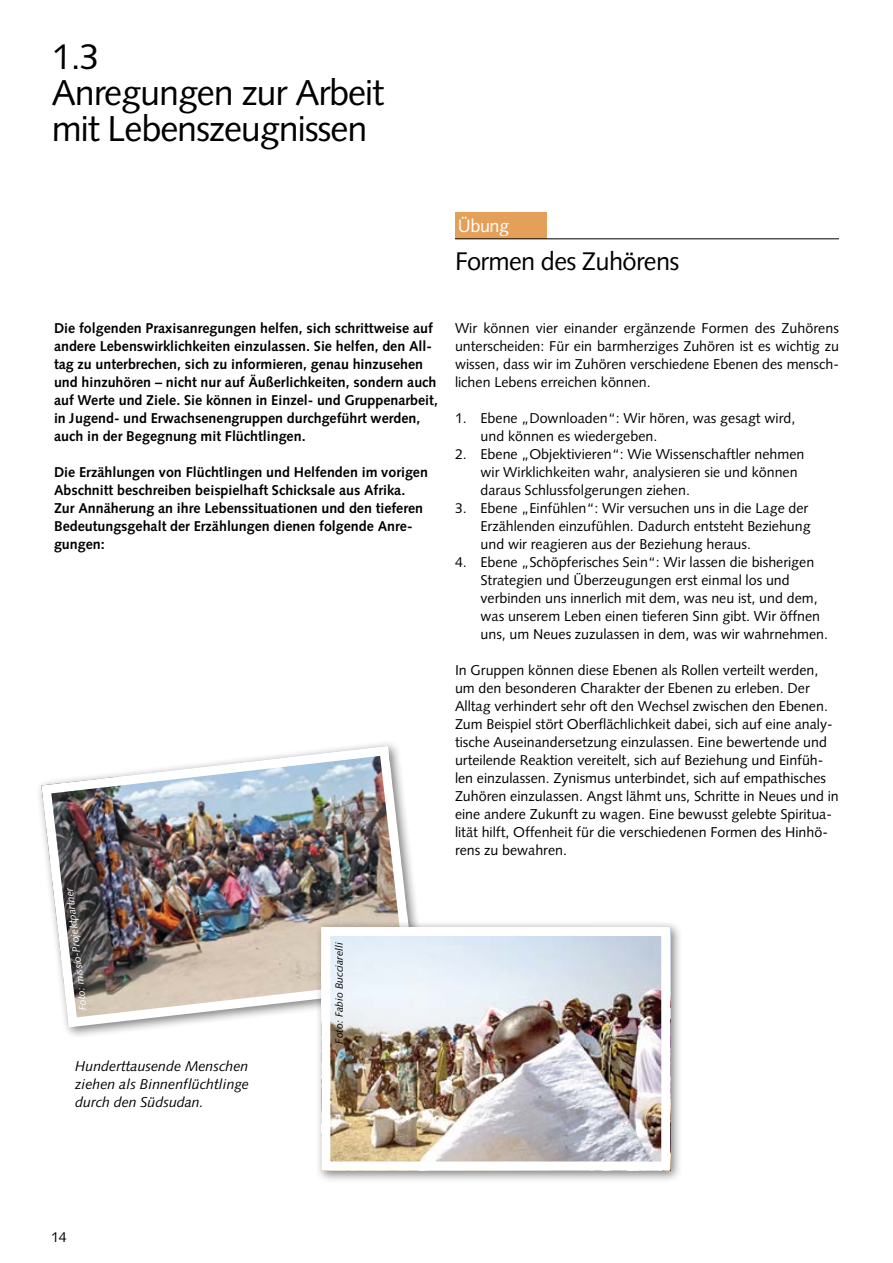
<style>
.page{position:relative;width:893px;height:1263px;background:#fff}
.page>*{position:absolute;margin:0;border:0;box-sizing:border-box;transform-origin:0 0}
.t1{font:36px/36px "Syntax";letter-spacing:-.03em;color:#000}
.t2{font:25.5px "Syntax";letter-spacing:-.025em;color:#000}
.t3{font:18px "Syntax";letter-spacing:-.025em;color:#fff}
.t4{font:14.25px/18px "Syntax";color:#000}
.t5{font:700 14.25px/18px "Syntax";color:#000}
.t6{font:italic 14.25px/18px "Syntax";color:#000;text-align:justify}
.t7{font:italic 10.5px "Syntax";color:#fff}
.t8{font:italic 10.5px "Syntax";color:#000}
</style>
<div class="page">
<div style="left:455px;top:213px;width:92px;height:26px;background:#e4a058"></div>
<hr style="left:455px;top:238px;width:384px;height:1px;background:#000">
<img style="left:39px;top:743px;width:378px;height:289px">
<div style="left:315px;top:920px;width:368px;height:263px;background:#000;opacity:.5"></div>
<img style="left:331px;top:937px;width:329px;height:223px">
<div style="left:321px;top:927px;width:349px;height:243px;border:9px solid #fff"></div>
<h1 class="t1" style="left:52px;top:39px;width:334px">1.3<br>Anregungen zur Arbeit mit Lebenszeugnissen</h1>
<p class="t3" style="left:458px;top:215px;width:53px">Übung</p>
<h2 class="t2" style="left:455px;top:246px;width:226px">Formen des Zuhörens</h2>
<p class="t5" style="left:54px;top:319px;width:385px">Die folgenden Praxisanregungen helfen, sich schrittweise auf andere Lebenswirklichkeiten einzulassen. Sie helfen, den All&shy;tag zu unterbrechen, sich zu informieren, genau hinzusehen und hinzuhören – nicht nur auf Äußerlichkeiten, sondern auch auf Werte und Ziele. Sie können in Einzel- und Gruppenarbeit, in Jugend- und Erwachsenengruppen durchgeführt werden, auch in der Begegnung mit Flüchtlingen.</p>
<p class="t5" style="left:54px;top:463px;width:376px">Die Erzählungen von Flüchtlingen und Helfenden im vorigen Abschnitt beschreiben beispielhaft Schicksale aus Afrika.<br>Zur Annäherung an ihre Lebenssituationen und den tieferen Bedeutungsgehalt der Erzählungen dienen folgende Anre&shy;gungen:</p>
<p class="t7" style="left:77px;top:1011px;width:125px;rotate:-96deg">Foto: missio-Projektpartner</p>
<p class="t6" style="left:75px;top:1057px;width:175px">Hunderttausende Menschen ziehen als Binnenflüchtlinge durch den Südsudan.</p>
<p class="t8" style="left:333px;top:1043px;width:103px;rotate:-90deg">Foto: Fabio Bucciarelli</p>
<p class="t4" style="left:455px;top:319px;width:385px;text-align:justify">Wir können vier einander ergänzende Formen des Zuhörens unterscheiden: Für ein barmherziges Zuhören ist es wichtig zu wissen, dass wir im Zuhören verschiedene Ebenen des mensch&shy;lichen Lebens erreichen können.</p>
<p class="t4" style="left:480px;top:409px;width:316px;text-indent:-26px">1. Ebene „Downloaden“: Wir hören, was gesagt wird, und können es wiedergeben.</p>
<p class="t4" style="left:480px;top:445px;width:325px;text-indent:-26px">2. Ebene „Objektivieren“: Wie Wissenschaftler nehmen wir Wirklichkeiten wahr, analysieren sie und können daraus Schlussfolgerungen ziehen.</p>
<p class="t4" style="left:480px;top:499px;width:332px;text-indent:-26px">3. Ebene „Einfühlen“: Wir versuchen uns in die Lage der<br>Erzählenden einzufühlen. Dadurch entsteht Beziehung und wir reagieren aus der Beziehung heraus.</p>
<p class="t4" style="left:480px;top:553px;width:349px;text-indent:-26px">4. Ebene „Schöpferisches Sein“: Wir lassen die bisherigen Strategien und Überzeugungen erst einmal los und verbinden uns innerlich mit dem, was neu ist, und dem, was unserem Leben einen tieferen Sinn gibt. Wir öffnen uns, um Neues zuzulassen in dem, was wir wahrnehmen.</p>
<p class="t4" style="left:455px;top:661px;width:385px">In Gruppen können diese Ebenen als Rollen verteilt werden, um den besonderen Charakter der Ebenen zu erleben. Der Alltag verhindert sehr oft den Wechsel zwischen den Ebenen.<br>Zum Beispiel stört Oberflächlichkeit dabei, sich auf eine analy&shy;tische Auseinandersetzung einzulassen. Eine bewertende und urteilende Reaktion vereitelt, sich auf Beziehung und Einfüh&shy;len einzulassen. Zynismus unterbindet, sich auf empathisches Zuhören einzulassen. Angst lähmt uns, Schritte in Neues und in eine andere Zukunft zu wagen. Eine bewusst gelebte Spiritua&shy;lität hilft, Offenheit für die verschiedenen Formen des Hinhö&shy;rens zu bewahren.</p>
<p class="t4" style="left:51px;top:1228px;width:17px">14</p>
</div>
